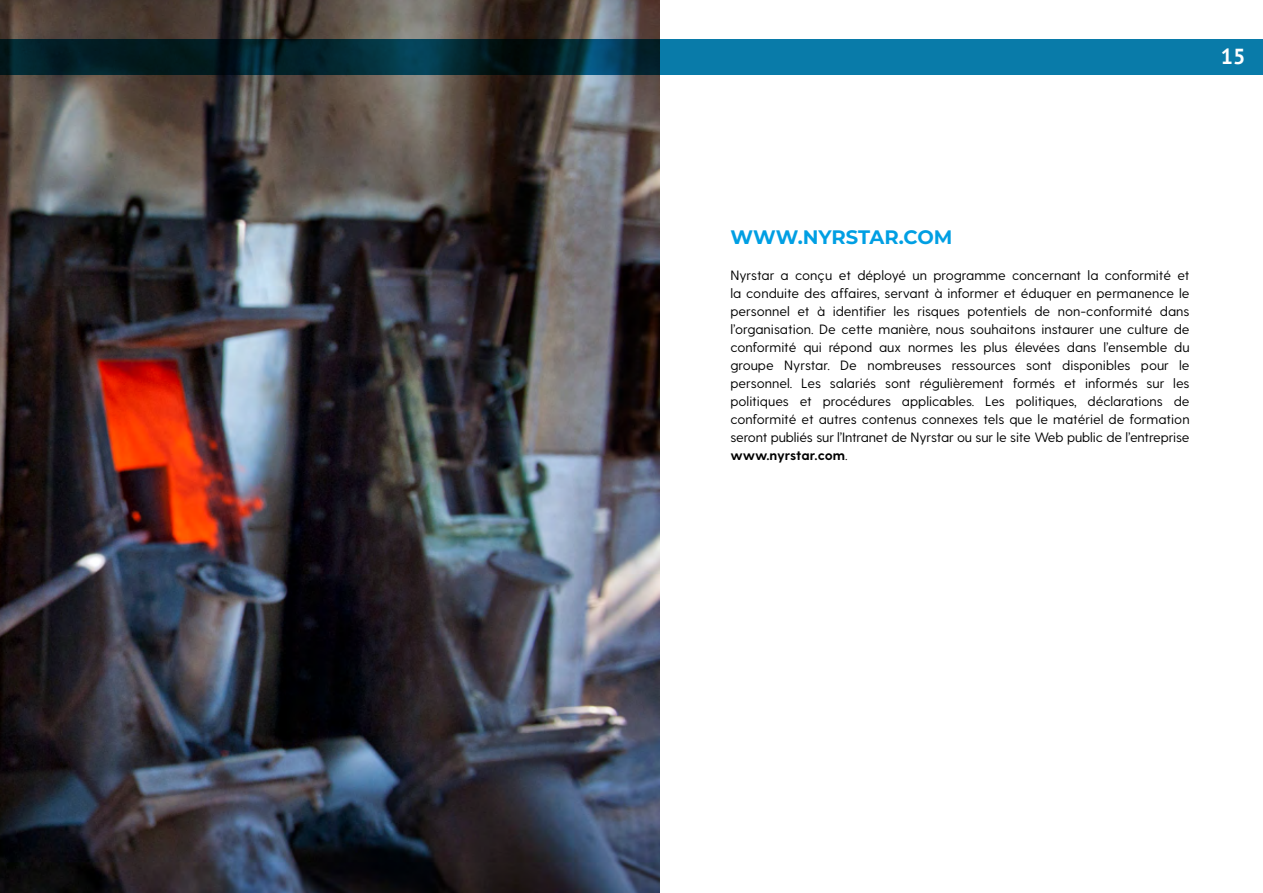
<style>
.page{position:relative;width:1263px;height:893px;background:#fff}
.page>*{position:absolute;margin:0;border:0;box-sizing:border-box;transform-origin:0 0}
.t1{font:700 21.75px "PT Sans";color:#fff}
.t2{font:700 19.5px "Montserrat";color:#009fe3}
.t3{font:13.5px/18px "Greycliff CF";letter-spacing:-.01em;color:#000;text-align:justify}
.s1{font-weight:700}
</style>
<div class="page">
<div style="left:0;top:39px;width:1263px;height:36px;background:#097ba9"></div>
<img style="left:0;top:0;width:659px;height:893px">
<h1 class="t1" style="left:1221px;top:42px;width:26px">15</h1>
<h2 class="t2" style="left:730px;top:223px;width:224px">WWW.NYRSTAR.COM</h2>
<p class="t3" style="left:730px;top:267px;width:461px">Nyrstar a conçu et déployé un programme concernant la conformité et la conduite des affaires, servant à informer et éduquer en permanence le personnel et à identifier les risques potentiels de non-conformité dans l’organisation. De cette manière, nous souhaitons instaurer une culture de conformité qui répond aux normes les plus élevées dans l’ensemble du groupe Nyrstar. De nombreuses ressources sont disponibles pour le personnel. Les salariés sont régulièrement formés et informés sur les politiques et procédures applicables. Les politiques, déclarations de conformité et autres contenus connexes tels que le matériel de formation seront publiés sur l’Intranet de Nyrstar ou sur le site Web public de l’entreprise <span class="s1">www.nyrstar.com</span>.</p>
</div>
